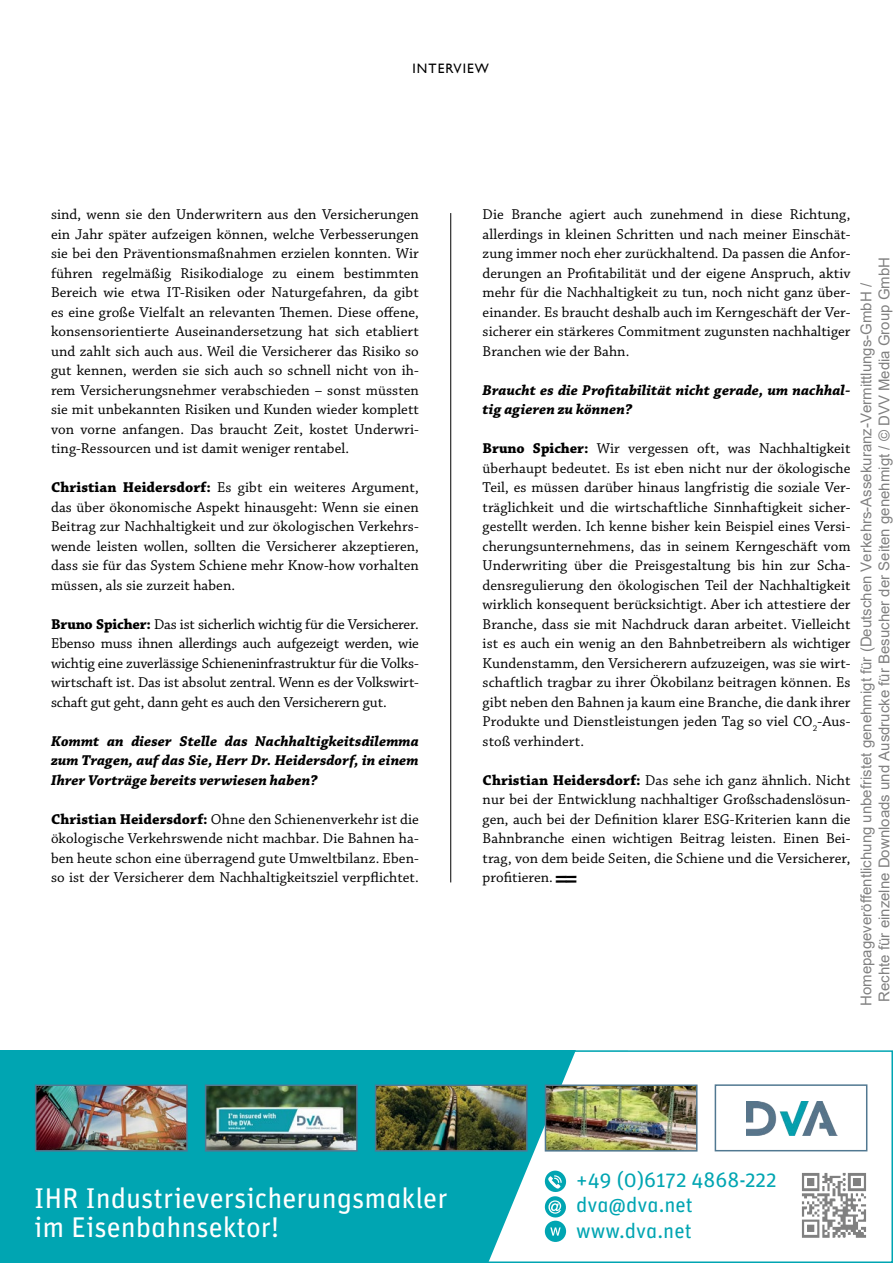
<style>
.page{position:relative;width:893px;height:1263px;background:#fff}
.page>*{position:absolute;margin:0;border:0;box-sizing:border-box;transform-origin:0 0}
.t1{font:28.5px/28.8px "Unit Pro";color:#fff}
.t2{font:21px/25.5px "Unit Pro";color:#00a5b2}
.t3{font:15px/19.5px "Chaparral Pro";letter-spacing:.005em;color:#000;text-align:justify}
.t4{font:italic 700 15px/19.5px "Chaparral Pro";letter-spacing:.005em;color:#000;text-align:justify}
.t5{font:15px/18px "Arial";color:rgb(0 0 0/.5)}
.t6{font:13.65px "Gill Sans";letter-spacing:.075em;color:#000}
.s1{font-weight:700}
.s2{font-weight:700;font-size:24px}
</style>
<div class="page">
<hr style="left:450px;top:213px;width:1px;height:669px;background:#000">
<div style="left:3px;top:1053px;width:485px;height:207px;background:#00a5b2"></div>
<svg style="left:488px;top:1053px;width:380px;height:207px"></svg>
<img style="left:792px;top:1163px;width:76px;height:84px">
<img style="left:208px;top:1087px;width:147px;height:61px">
<div style="left:205px;top:1084px;width:153px;height:67px;border:2px solid #517891"></div>
<img style="left:548px;top:1087px;width:146px;height:61px">
<div style="left:545px;top:1084px;width:152px;height:67px;border:2px solid #517891"></div>
<img style="left:378px;top:1087px;width:147px;height:61px">
<div style="left:375px;top:1084px;width:153px;height:67px;border:2px solid #517891"></div>
<img style="left:38px;top:1087px;width:147px;height:61px">
<div style="left:35px;top:1084px;width:153px;height:67px;border:2px solid #517891"></div>
<svg style="left:543px;top:1169px;width:25px;height:73px"></svg>
<img style="left:746px;top:1101px;width:92px;height:34px">
<div style="left:715px;top:1084px;width:152px;height:67px;border:2px solid #517891"></div>
<div style="left:0;top:1050px;width:893px;height:213px;border:2px solid #00a5b2"></div>
<p class="t6" style="left:413px;top:61px;width:78px">INTERVIEW</p>
<p class="t3" style="left:51px;top:205px;width:369px">sind, wenn sie den Underwritern aus den Versicherungen ein Jahr später aufzeigen können, welche Verbesserungen sie bei den Präventionsmaßnahmen erzielen konnten. Wir führen regelmäßig Risikodialoge zu einem bestimmten Bereich wie etwa IT-Risiken oder Naturgefahren, da gibt es eine große Vielfalt an relevanten Themen. Diese offene, konsensorientierte Auseinandersetzung hat sich etabliert und zahlt sich auch aus. Weil die Versicherer das Risiko so gut kennen, werden sie sich auch so schnell nicht von ih&shy;rem Versicherungsnehmer verabschieden – sonst müssten sie mit unbekannten Risiken und Kunden wieder komplett von vorne anfangen. Das braucht Zeit, kostet Underwri&shy;ting-Ressourcen und ist damit weniger rentabel.</p>
<p class="t3" style="left:51px;top:478px;width:369px"><span class="s1">Christian Heidersdorf:</span> Es gibt ein weiteres Argument, das über ökonomische Aspekt hinausgeht: Wenn sie einen Beitrag zur Nachhaltigkeit und zur ökologischen Verkehrs&shy;wende leisten wollen, sollten die Versicherer akzeptieren, dass sie für das System Schiene mehr Know-how vorhalten müssen, als sie zurzeit haben.</p>
<p class="t3" style="left:51px;top:615px;width:369px"><span class="s1">Bruno Spicher:</span> Das ist sicherlich wichtig für die Versicherer.<br>Ebenso muss ihnen allerdings auch aufgezeigt werden, wie wichtig eine zuverlässige Schieneninfrastruktur für die Volks&shy;wirtschaft ist. Das ist absolut zentral. Wenn es der Volkswirt&shy;schaft gut geht, dann geht es auch den Versicherern gut.</p>
<p class="t4" style="left:51px;top:732px;width:369px">Kommt an dieser Stelle das Nachhaltigkeitsdilemma zum Tragen, auf das Sie, Herr Dr. Heidersdorf, in einem Ihrer Vorträge bereits verwiesen haben?</p>
<p class="t3" style="left:51px;top:810px;width:369px"><span class="s1">Christian Heidersdorf:</span> Ohne den Schienenverkehr ist die ökologische Verkehrswende nicht machbar. Die Bahnen ha&shy;ben heute schon eine überragend gute Umweltbilanz. Eben&shy;so ist der Versicherer dem Nachhaltigkeitsziel verpflichtet.</p>
<p class="t3" style="left:483px;top:205px;width:369px">Die Branche agiert auch zunehmend in diese Richtung, allerdings in kleinen Schritten und nach meiner Einschät&shy;zung immer noch eher zurückhaltend. Da passen die Anfor&shy;derungen an Profitabilität und der eigene Anspruch, aktiv mehr für die Nachhaltigkeit zu tun, noch nicht ganz über&shy;einander. Es braucht deshalb auch im Kerngeschäft der Ver&shy;sicherer ein stärkeres Commitment zugunsten nachhaltiger Branchen wie der Bahn.</p>
<p class="t4" style="left:483px;top:381px;width:369px">Braucht es die Profitabilität nicht gerade, um nachhal&shy;tig agieren zu können?</p>
<p class="t3" style="left:483px;top:439px;width:369px"><span class="s1">Bruno Spicher:</span> Wir vergessen oft, was Nachhaltigkeit überhaupt bedeutet. Es ist eben nicht nur der ökologische Teil, es müssen darüber hinaus langfristig die soziale Ver&shy;träglichkeit und die wirtschaftliche Sinnhaftigkeit sicher&shy;gestellt werden. Ich kenne bisher kein Beispiel eines Versi&shy;cherungsunternehmens, das in seinem Kerngeschäft vom Underwriting über die Preisgestaltung bis hin zur Scha&shy;densregulierung den ökologischen Teil der Nachhaltigkeit wirklich konsequent berücksichtigt. Aber ich attestiere der Branche, dass sie mit Nachdruck daran arbeitet. Vielleicht ist es auch ein wenig an den Bahnbetreibern als wichtiger Kundenstamm, den Versicherern aufzuzeigen, was sie wirt&shy;schaftlich tragbar zu ihrer Ökobilanz beitragen können. Es gibt neben den Bahnen ja kaum eine Branche, die dank ihrer Produkte und Dienstleistungen jeden Tag so viel CO<sub>2</sub>-Aus&shy;stoß verhindert.</p>
<p class="t3" style="left:483px;top:771px;width:369px"><span class="s1">Christian Heidersdorf:</span> Das sehe ich ganz ähnlich. Nicht nur bei der Entwicklung nachhaltiger Großschadenslösun&shy;gen, auch bei der Definition klarer ESG-Kriterien kann die Bahnbranche einen wichtigen Beitrag leisten. Einen Bei&shy;trag, von dem beide Seiten, die Schiene und die Versicherer, profitieren.<span class="s2">==</span></p>
<p class="t5" style="left:857px;top:1006px;width:750px;rotate:-90deg">Homepageveröffentlichung unbefristet genehmigt für (Deutschen Verkehrs-Assekuranz-Vermittlungs-GmbH /<br>Rechte für einzelne Downloads und Ausdrucke für Besucher der Seiten genehmigt / © DVV Media Group GmbH</p>
<h1 class="t1" style="left:34px;top:1182px;width:415px">IHR Industrieversicherungsmakler im Eisenbahnsektor!</h1>
<h2 class="t2" style="left:576px;top:1165px;width:202px">+49 (0)6172 4868-222 dva@dva.net www.dva.net</h2>
</div>
